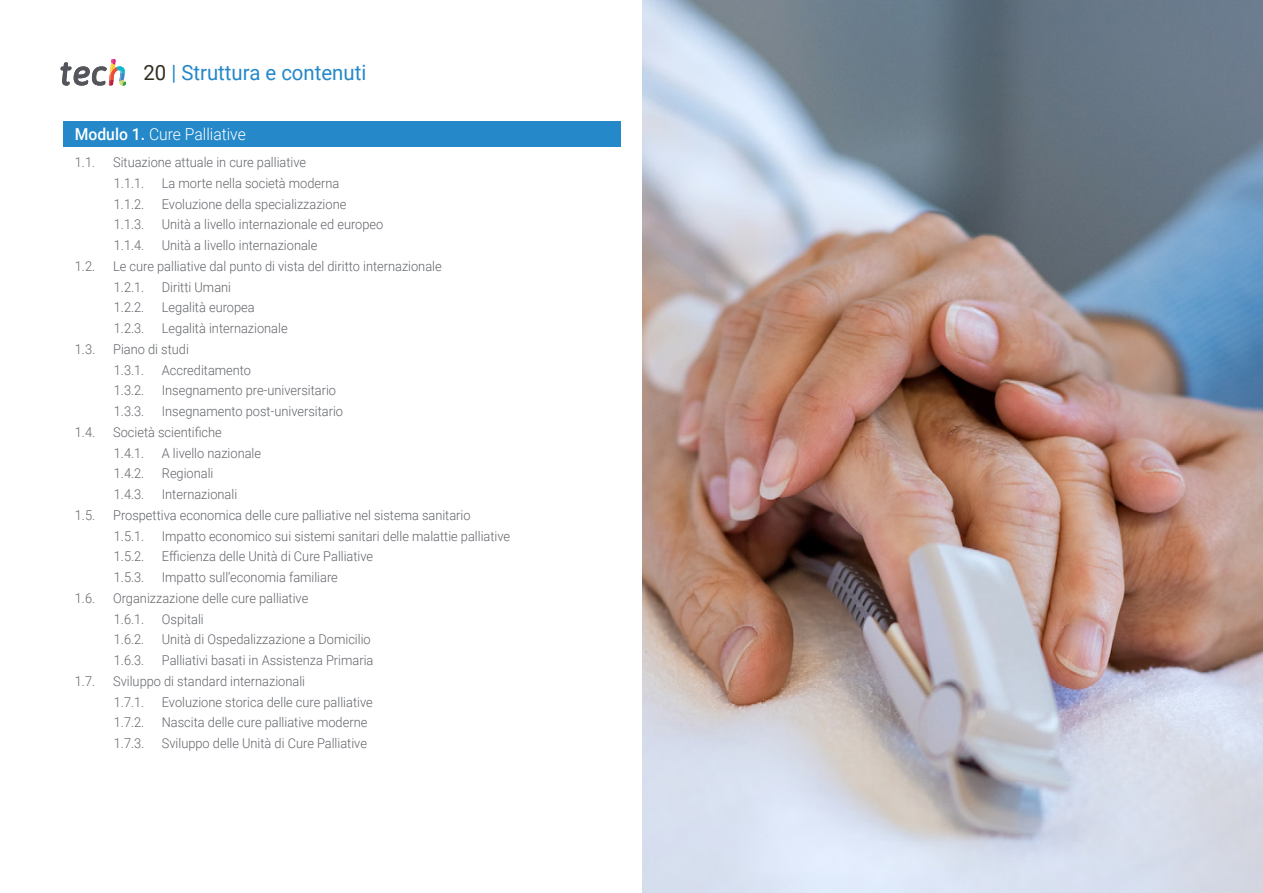
<style>
.page{position:relative;width:1263px;height:893px;background:#fff}
.page>*{position:absolute;margin:0;border:0;box-sizing:border-box;transform-origin:0 0}
.t1{font:21px "Roboto";color:#2488c9}
.t2{font:300 16.5px "Roboto";color:#fff;scale:.95 1}
.t3{font:300 13.5px/20.7px "Roboto";color:#61646a;scale:.95 1}
.s1{color:#312e20}
.s2{font-weight:500}
</style>
<div class="page">
<img style="left:642px;top:0;width:621px;height:893px">
<div style="left:64px;top:121px;width:557px;height:25px;background:#2488c9"></div>
<svg style="left:61px;top:59px;width:65px;height:27px"></svg>
<h1 class="t1" style="left:144px;top:57px;width:224px"><span class="s1">20</span> | Struttura e contenuti</h1>
<p class="t2" style="left:75px;top:123px;width:181px"><span class="s2">Modulo 1.</span> Cure Palliative</p>
<p class="t3" style="left:75px;top:151px;width:23px">1.1.</p>
<p class="t3" style="left:113px;top:151px;width:205px">Situazione attuale in cure palliative<br>1.1.1.</p>
<p class="t3" style="left:162px;top:172px;width:188px">La morte nella società moderna</p>
<p class="t3" style="left:114px;top:193px;width:34px">1.1.2.</p>
<p class="t3" style="left:162px;top:193px;width:196px">Evoluzione della specializzazione</p>
<p class="t3" style="left:114px;top:214px;width:34px">1.1.3.</p>
<p class="t3" style="left:162px;top:214px;width:235px">Unità a livello internazionale ed europeo</p>
<p class="t3" style="left:114px;top:234px;width:34px">1.1.4.</p>
<p class="t3" style="left:162px;top:234px;width:165px">Unità a livello internazionale</p>
<p class="t3" style="left:75px;top:255px;width:23px">1.2.</p>
<p class="t3" style="left:113px;top:255px;width:347px">Le cure palliative dal punto di vista del diritto internazionale<br>1.2.1.</p>
<p class="t3" style="left:162px;top:276px;width:74px">Diritti Umani</p>
<p class="t3" style="left:114px;top:297px;width:34px">1.2.2.</p>
<p class="t3" style="left:162px;top:297px;width:99px">Legalità europea</p>
<p class="t3" style="left:114px;top:317px;width:34px">1.2.3.</p>
<p class="t3" style="left:162px;top:317px;width:134px">Legalità internazionale</p>
<p class="t3" style="left:75px;top:338px;width:23px">1.3.</p>
<p class="t3" style="left:113px;top:338px;width:81px">Piano di studi<br>1.3.1.</p>
<p class="t3" style="left:162px;top:359px;width:95px">Accreditamento</p>
<p class="t3" style="left:114px;top:380px;width:34px">1.3.2.</p>
<p class="t3" style="left:162px;top:380px;width:185px">Insegnamento pre-universitario</p>
<p class="t3" style="left:114px;top:400px;width:34px">1.3.3.</p>
<p class="t3" style="left:162px;top:400px;width:192px">Insegnamento post-universitario</p>
<p class="t3" style="left:75px;top:421px;width:23px">1.4.</p>
<p class="t3" style="left:113px;top:421px;width:116px">Società scientifiche<br>1.4.1.</p>
<p class="t3" style="left:162px;top:442px;width:106px">A livello nazionale</p>
<p class="t3" style="left:114px;top:463px;width:34px">1.4.2.</p>
<p class="t3" style="left:162px;top:463px;width:56px">Regionali</p>
<p class="t3" style="left:114px;top:483px;width:34px">1.4.3.</p>
<p class="t3" style="left:162px;top:483px;width:81px">Internazionali</p>
<p class="t3" style="left:75px;top:504px;width:23px">1.5.</p>
<p class="t3" style="left:113px;top:504px;width:378px">Prospettiva economica delle cure palliative nel sistema sanitario<br>1.5.1.</p>
<p class="t3" style="left:162px;top:525px;width:368px">Impatto economico sui sistemi sanitari delle malattie palliative</p>
<p class="t3" style="left:114px;top:546px;width:34px">1.5.2.</p>
<p class="t3" style="left:162px;top:546px;width:224px">Efficienza delle Unità di Cure Palliative</p>
<p class="t3" style="left:114px;top:566px;width:34px">1.5.3.</p>
<p class="t3" style="left:162px;top:566px;width:187px">Impatto sull’economia familiare</p>
<p class="t3" style="left:75px;top:587px;width:23px">1.6.</p>
<p class="t3" style="left:113px;top:587px;width:207px">Organizzazione delle cure palliative<br>1.6.1.</p>
<p class="t3" style="left:162px;top:608px;width:46px">Ospitali</p>
<p class="t3" style="left:114px;top:629px;width:34px">1.6.2.</p>
<p class="t3" style="left:162px;top:629px;width:221px">Unità di Ospedalizzazione a Domicilio</p>
<p class="t3" style="left:114px;top:649px;width:34px">1.6.3.</p>
<p class="t3" style="left:162px;top:649px;width:224px">Palliativi basati in Assistenza Primaria</p>
<p class="t3" style="left:75px;top:670px;width:23px">1.7.</p>
<p class="t3" style="left:113px;top:670px;width:204px">Sviluppo di standard internazionali<br>1.7.1.</p>
<p class="t3" style="left:162px;top:691px;width:223px">Evoluzione storica delle cure palliative</p>
<p class="t3" style="left:114px;top:712px;width:34px">1.7.2.</p>
<p class="t3" style="left:162px;top:712px;width:218px">Nascita delle cure palliative moderne</p>
<p class="t3" style="left:114px;top:732px;width:34px">1.7.3.</p>
<p class="t3" style="left:162px;top:732px;width:217px">Sviluppo delle Unità di Cure Palliative</p>
</div>
